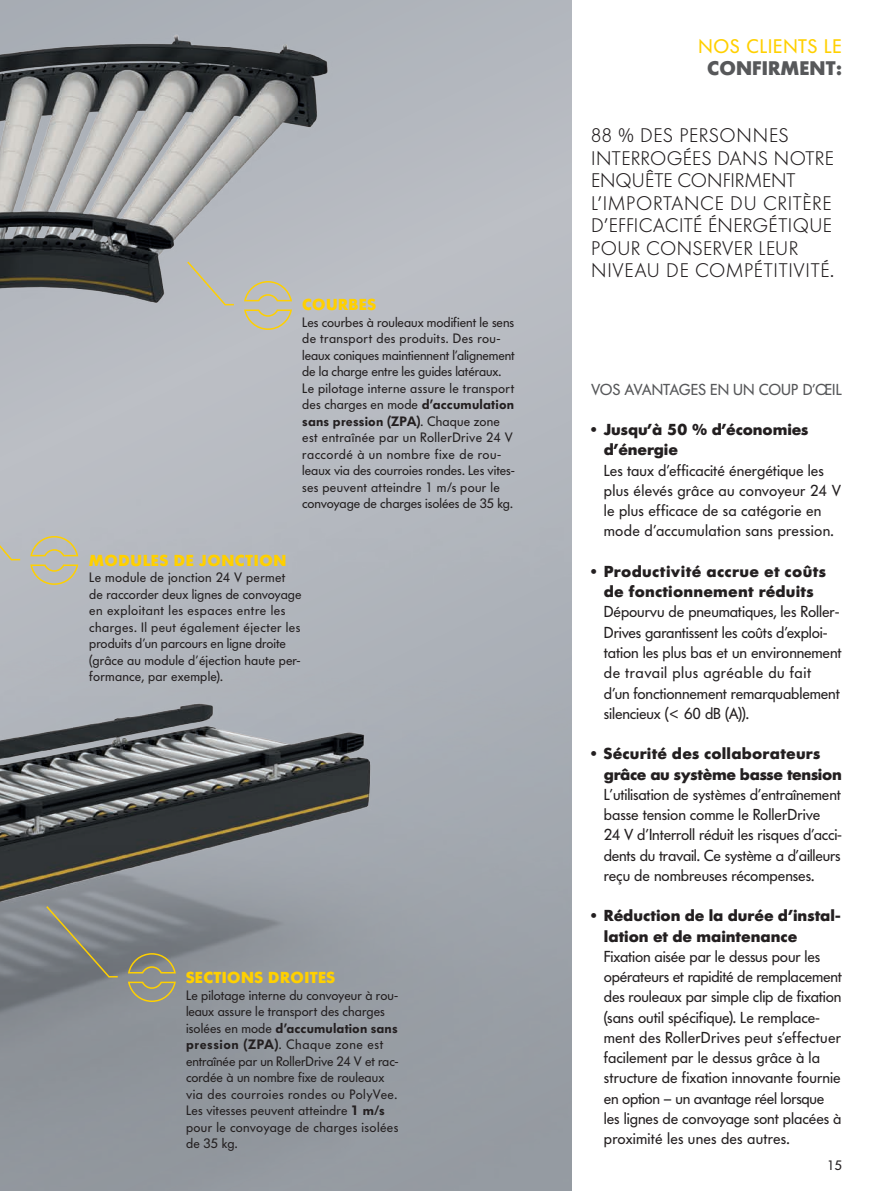
<style>
.page{position:relative;width:893px;height:1191px;background:#fff}
.page>*{position:absolute;margin:0;border:0;box-sizing:border-box;transform-origin:0 0}
.t1{font:300 19.5px/22.5px "Futura BQ";letter-spacing:.025em;color:#231f20}
.t2{font:19.5px "Futura BQ";letter-spacing:.04em;color:#ffd000}
.t3{font:700 19.5px "Futura BQ";letter-spacing:.01em;color:#57585a}
.t4{font:15.75px/20.2px "Futura BQ";letter-spacing:-.005em;color:#231f20}
.t5{font:700 15.75px/20.2px "Futura BQ";color:#231f20}
.t6{font:700 15.75px/20.2px "Futura BQ";letter-spacing:.02em;color:#231f20;text-align:center}
.t7{font:700 15.75px "Futura BQ";letter-spacing:.025em;color:#ffd000}
.t8{font:15.75px "Futura BQ";color:#57585a}
.t9{font:13.5px/16.5px "Futura BQ";letter-spacing:.01em;color:#231f20}
.s1{font-weight:600}
</style>
<div class="page">
<img style="left:0;top:0;width:572px;height:1191px">
<svg style="left:243px;top:280px;width:50px;height:51px;background:#c3bfa8"></svg>
<svg style="left:186px;top:260px;width:49px;height:46px;background:#babbb8"></svg>
<svg style="left:0;top:499px;width:22px;height:62px"></svg>
<svg style="left:29px;top:535px;width:50px;height:50px;background:#c0bda6"></svg>
<svg style="left:127px;top:952px;width:50px;height:50px;background:#95927b"></svg>
<svg style="left:45px;top:904px;width:74px;height:74px;background:#808383"></svg>
<p class="t7" style="left:302px;top:294px;width:75px">COURBES</p>
<p class="t9" style="left:302px;top:314px;width:214px">Les courbes à rouleaux modifient le sens de transport des produits. Des rou&shy;leaux coniques maintiennent l’alignement de la charge entre les guides latéraux.<br>Le pilotage interne assure le transport des charges en mode <span class="s1">d’accumulation sans pression (ZPA)</span>. Chaque zone est entraînée par un RollerDrive 24 V raccordé à un nombre fixe de rou&shy;leaux via des courroies rondes. Les vites&shy;ses peuvent atteindre 1 m/s pour le convoyage de charges isolées de 35 kg.</p>
<p class="t7" style="left:89px;top:550px;width:199px">MODULES DE JONCTION</p>
<p class="t9" style="left:89px;top:569px;width:214px">Le module de jonction 24 V permet de raccorder deux lignes de convoyage en exploitant les espaces entre les charges. Il peut également éjecter les produits d’un parcours en ligne droite (grâce au module d’éjection haute per&shy;formance, par exemple).</p>
<p class="t7" style="left:186px;top:967px;width:151px">SECTIONS DROITES</p>
<p class="t9" style="left:186px;top:986px;width:214px">Le pilotage interne du convoyeur à rou&shy;leaux assure le transport des charges isolées en mode <span class="s1">d’accumulation sans pression (ZPA)</span>. Chaque zone est entraînée par un RollerDrive 24 V et rac&shy;cordée à un nombre fixe de rouleaux via des courroies rondes ou PolyVee.<br>Les vitesses peuvent atteindre <span class="s1">1 m/s </span>pour le convoyage de charges isolées de 35 kg.</p>
<h1 class="t2" style="left:698px;top:33px;width:145px">NOS CLIENTS LE</h1>
<h1 class="t3" style="left:707px;top:56px;width:136px">CONFIRMENT:</h1>
<h1 class="t1" style="left:591px;top:124px;width:244px">88 % DES PERSONNES<br>INTERROGÉES DANS NOTRE<br>ENQUÊTE CONFIRMENT<br>L’IMPORTANCE DU CRITÈRE<br>D’EFFICACITÉ ÉNERGÉTIQUE<br>POUR CONSERVER LEUR<br>NIVEAU DE COMPÉTITIVITÉ.</h1>
<p class="t8" style="left:591px;top:379px;width:252px">VOS AVANTAGES EN UN COUP D’ŒIL</p>
<p class="t5" style="left:604px;top:419px;width:206px;text-indent:-13px">• Jusqu’à 50 % d’économies d’énergie</p>
<p class="t4" style="left:604px;top:460px;width:239px">Les taux d’efficacité énergétique les plus élevés grâce au convoyeur 24 V le plus efficace de sa catégorie en mode d’accumulation sans pression.</p>
<p class="t6" style="left:591px;top:561px;width:236px">• Productivité accrue et coûts de fonctionnement réduits</p>
<p class="t4" style="left:604px;top:602px;width:239px">Dépourvu de pneumatiques, les Roller-Drives garantissent les coûts d’exploi&shy;tation les plus bas et un environnement de travail plus agréable du fait<br>d’un fonctionnement remarquablement silencieux (&lt; 60 dB (A)).</p>
<p class="t5" style="left:604px;top:743px;width:239px;text-indent:-13px">• Sécurité des collaborateurs grâce au système basse tension</p>
<p class="t4" style="left:604px;top:784px;width:240px">L’utilisation de systèmes d’entraînement basse tension comme le RollerDrive<br>24 V d’Interroll réduit les risques d’acci&shy;dents du travail. Ce système a d’ailleurs reçu de nombreuses récompenses.</p>
<p class="t5" style="left:604px;top:905px;width:238px;text-indent:-13px">• Réduction de la durée d’instal&shy;lation et de maintenance</p>
<p class="t4" style="left:604px;top:946px;width:240px">Fixation aisée par le dessus pour les opérateurs et rapidité de remplacement des rouleaux par simple clip de fixation (sans outil spécifique). Le remplace&shy;ment des RollerDrives peut s’effectuer facilement par le dessus grâce à la structure de fixation innovante fournie en option – un avantage réel lorsque les lignes de convoyage sont placées à proximité les unes des autres.</p>
<p class="t9" style="left:827px;top:1156px;width:16px">15</p>
</div>
